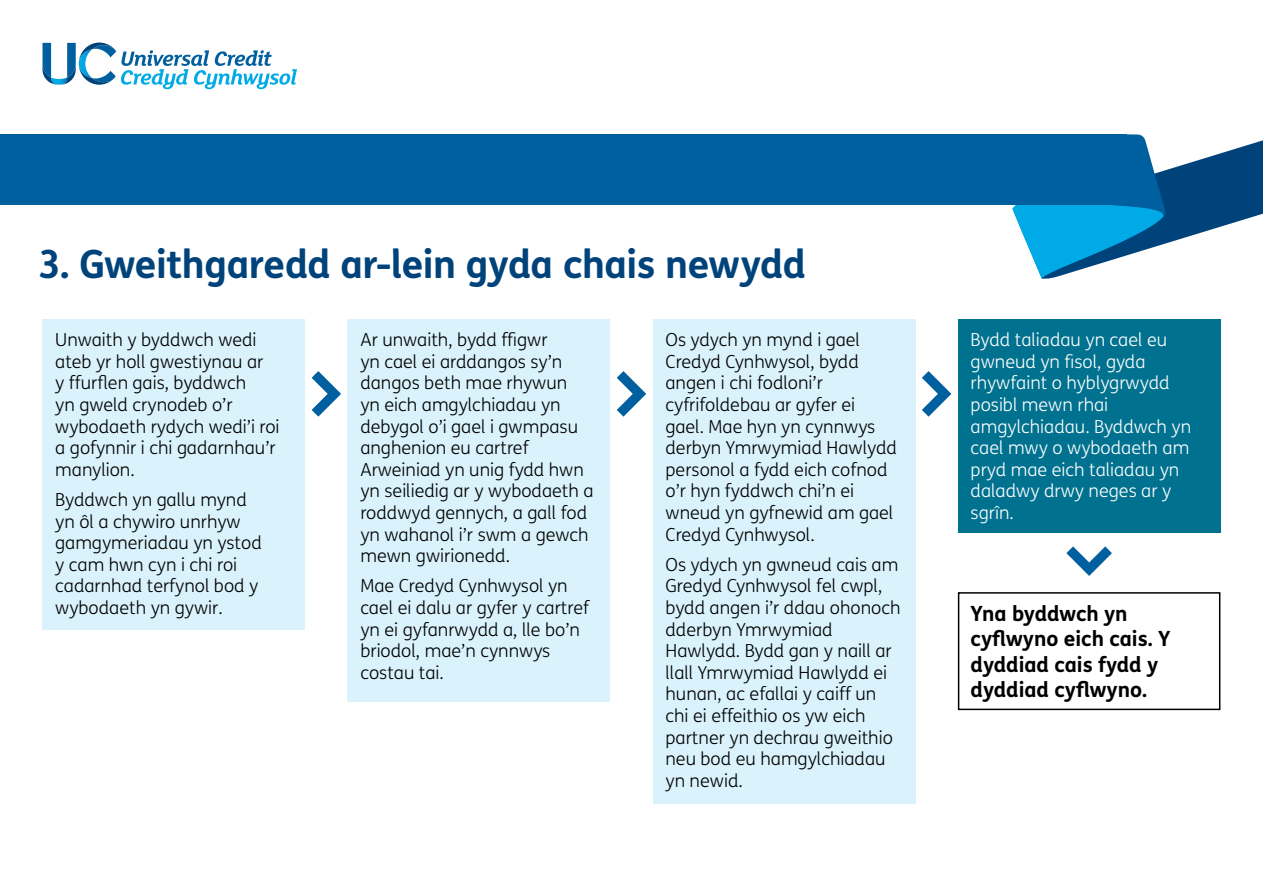
<style>
.page{position:relative;width:1263px;height:893px;background:#fff}
.page>*{position:absolute;margin:0;border:0;box-sizing:border-box;transform-origin:0 0}
.t1{font:700 39px "FS Me";letter-spacing:-.015em;color:#00437b}
.t2{font:700 21px/25.2px "FS Me";color:#000}
.t3{font:300 18px/21.6px "FS Me";color:#000}
.t4{font:300 18px/21.6px "FS Me";color:#fff}
</style>
<div class="page">
<div style="left:653px;top:319px;width:262px;height:485px;background:#d9f2fb"></div>
<div style="left:43px;top:319px;width:262px;height:310px;background:#d9f2fb"></div>
<div style="left:958px;top:319px;width:262px;height:214px;background:#00728f"></div>
<div style="left:348px;top:319px;width:262px;height:383px;background:#d9f2fb"></div>
<div style="left:0;top:134px;width:1127px;height:71px;background:#005f9e"></div>
<svg style="left:1012px;top:134px;width:251px;height:145px"></svg>
<svg style="left:312px;top:371px;width:29px;height:46px"></svg>
<svg style="left:617px;top:371px;width:29px;height:46px"></svg>
<svg style="left:922px;top:371px;width:29px;height:46px"></svg>
<svg style="left:1066px;top:546px;width:46px;height:30px"></svg>
<div style="left:958px;top:592px;width:262px;height:118px;border:2px solid #000"></div>
<svg style="left:43px;top:43px;width:254px;height:46px"></svg>
<p class="t1" style="left:38px;top:234px;width:769px">3. Gweithgaredd ar-lein gyda chais newydd</p>
<p class="t3" style="left:55px;top:329px;width:226px">Unwaith y byddwch wedi ateb yr holl gwestiynau ar<br>y ffurflen gais, byddwch<br>yn gweld crynodeb o’r wybodaeth rydych wedi’i roi a gofynnir i chi gadarnhau’r manylion.</p>
<p class="t3" style="left:55px;top:488px;width:208px">Byddwch yn gallu mynd yn ôl a chywiro unrhyw gamgymeriadau yn ystod y cam hwn cyn i chi roi cadarnhad terfynol bod y wybodaeth yn gywir.</p>
<p class="t3" style="left:360px;top:329px;width:235px">Ar unwaith, bydd ffigwr<br>yn cael ei arddangos sy’n dangos beth mae rhywun<br>yn eich amgylchiadau yn debygol o’i gael i gwmpasu anghenion eu cartref<br>Arweiniad yn unig fydd hwn yn seiliedig ar y wybodaeth a roddwyd gennych, a gall fod yn wahanol i’r swm a gewch mewn gwirionedd.</p>
<p class="t3" style="left:360px;top:575px;width:230px">Mae Credyd Cynhwysol yn cael ei dalu ar gyfer y cartref yn ei gyfanrwydd a, lle bo’n briodol, mae’n cynnwys costau tai.</p>
<p class="t3" style="left:665px;top:329px;width:233px">Os ydych yn mynd i gael<br>Credyd Cynhwysol, bydd angen i chi fodloni’r cyfrifoldebau ar gyfer ei gael. Mae hyn yn cynnwys derbyn Ymrwymiad Hawlydd personol a fydd eich cofnod o’r hyn fyddwch chi’n ei wneud yn gyfnewid am gael<br>Credyd Cynhwysol.</p>
<p class="t3" style="left:665px;top:553px;width:236px">Os ydych yn gwneud cais am<br>Gredyd Cynhwysol fel cwpl, bydd angen i’r ddau ohonoch dderbyn Ymrwymiad<br>Hawlydd. Bydd gan y naill ar llall Ymrwymiad Hawlydd ei hunan, ac efallai y caiff un chi ei effeithio os yw eich partner yn dechrau gweithio neu bod eu hamgylchiadau yn newid.</p>
<p class="t4" style="left:971px;top:329px;width:222px">Bydd taliadau yn cael eu gwneud yn fisol, gyda rhywfaint o hyblygrwydd posibl mewn rhai amgylchiadau. Byddwch yn cael mwy o wybodaeth am pryd mae eich taliadau yn daladwy drwy neges ar y sgrîn.</p>
<p class="t2" style="left:971px;top:600px;width:201px">Yna byddwch yn cyflwyno eich cais. Y dyddiad cais fydd y dyddiad cyflwyno.</p>
</div>
